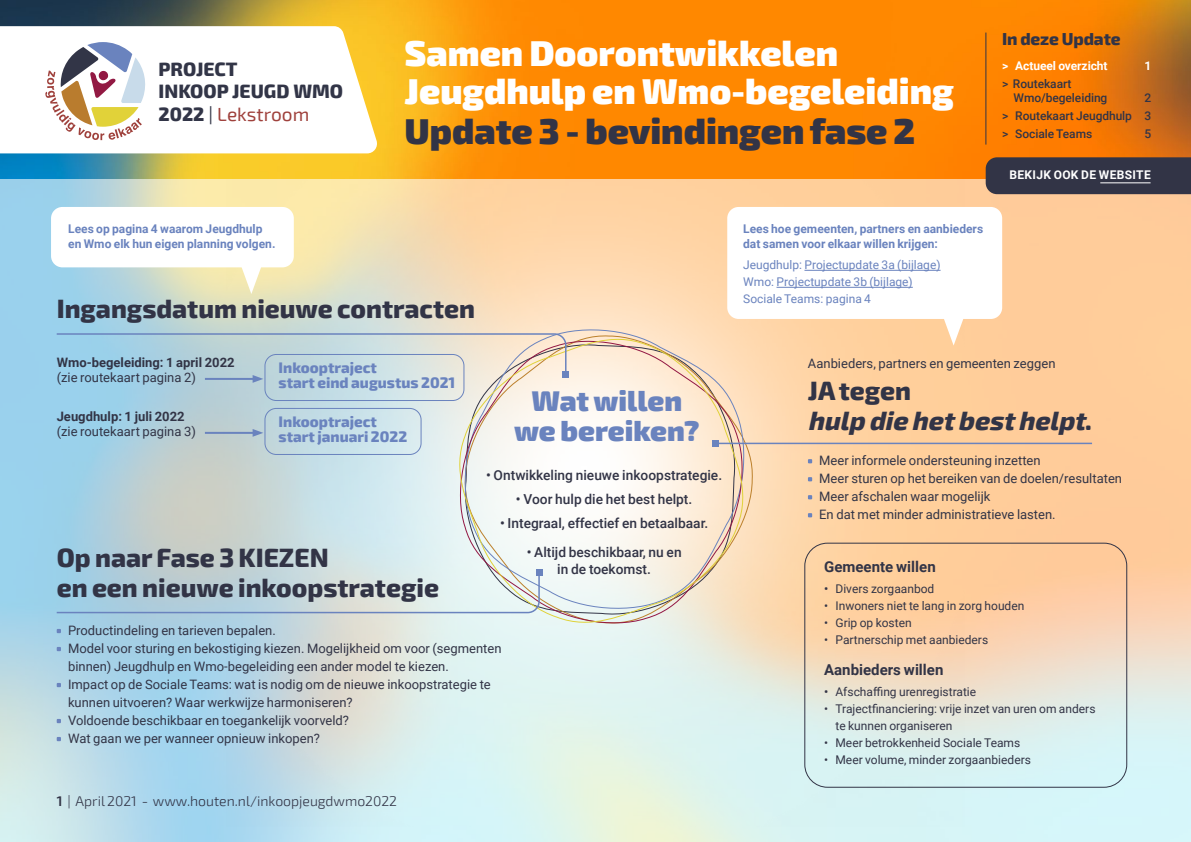
<style>
.page{position:relative;width:1191px;height:842px;background:#fff}
.page>*{position:absolute;margin:0;border:0;box-sizing:border-box;transform-origin:0 0}
.t1{font:900 36px/38px "Exo 2";color:#fff}
.t2{font:900 36px "Exo 2";color:#323446}
.t3{font:900 28.6px/30.2px "Exo 2";color:#6a83be;text-align:center}
.t4{font:800 26px/30px "Exo 2";color:#323446}
.t5{font:italic 800 26px/30px "Exo 2";color:#323446}
.t6{font:800 19px/22.8px "Exo 2";color:#323547}
.t7{font:800 17px "Exo 2";letter-spacing:-.005em;color:#323446}
.t8{font:800 15px/15px "Exo 2";color:#6a83be}
.t9{font:700 15px "Roboto";color:#323446}
.t10{font:300 14px "Exo 2";color:#323446}
.t11{font:500 13.7px/17.2px "Roboto";color:#323446;text-align:center}
.t12{font:13px/18px "Roboto";color:#323446}
.t13{font:700 13px "Roboto";color:#323446}
.t14{font:12px/17px "Roboto";color:#323446}
.t15{font:700 12px/15px "Roboto";color:#6a83be}
.t16{font:12px/17px "Roboto";color:#6a83be}
.t17{font:500 12px/18px "Roboto";letter-spacing:-.005em;color:#323446}
.t18{font:700 12px "Roboto";letter-spacing:.03em;color:#fff}
.t19{font:700 12px "Roboto";letter-spacing:.005em;color:#fff}
.s1{font-weight:400}
.s2{font-weight:400;color:#9f413c}
.s3{font-weight:600}
.s4{font-style:normal}
.s5{font-weight:500}
</style>
<div class="page">
<img style="left:0;top:179px;width:1191px;height:663px">
<img style="left:227px;top:179px;width:737px;height:648px">
<img style="left:0;top:0;width:1191px;height:179px">
<svg style="left:0;top:26px;width:377px;height:127px"></svg>
<svg style="left:45px;top:42px;width:103px;height:98px"></svg>
<svg style="left:459px;top:324px;width:290px;height:7px;background:#fae0c3"></svg>
<svg style="left:452px;top:331px;width:299px;height:299px"></svg>
<div style="left:985px;top:157px;width:206px;height:37px;background:#323446"></div>
<hr style="left:1100px;top:182px;width:50px;height:1px;background:#fff">
<hr style="left:985px;top:33px;width:1px;height:112px;background:#323446">
<svg style="left:57px;top:629px;width:4px;height:4px"></svg>
<svg style="left:57px;top:647px;width:4px;height:4px"></svg>
<svg style="left:57px;top:683px;width:4px;height:4px"></svg>
<svg style="left:57px;top:719px;width:4px;height:4px"></svg>
<svg style="left:57px;top:737px;width:4px;height:4px"></svg>
<div style="left:264px;top:354px;width:200px;height:47px;border:1px solid #6a83be;border-radius:11px"></div>
<div style="left:264px;top:408px;width:157px;height:47px;border:1px solid #6a83be;border-radius:11px"></div>
<hr style="left:205px;top:432px;width:51px;height:2px;background:#6a83be">
<svg style="left:253px;top:429px;width:10px;height:8px"></svg>
<svg style="left:808px;top:459px;width:4px;height:4px"></svg>
<svg style="left:808px;top:477px;width:4px;height:4px"></svg>
<svg style="left:808px;top:495px;width:4px;height:4px"></svg>
<svg style="left:808px;top:513px;width:4px;height:4px"></svg>
<div style="left:804px;top:543px;width:323px;height:245px;border:1px solid #323446;border-radius:23px"></div>
<div style="left:727px;top:207px;width:275px;height:112px;background:#fff;border-radius:11px"></div>
<hr style="left:804px;top:270px;width:136px;height:1px;background:#6a83be">
<hr style="left:776px;top:287px;width:136px;height:1px;background:#6a83be">
<svg style="left:940px;top:319px;width:26px;height:26px"></svg>
<div style="left:51px;top:207px;width:243px;height:60px;background:#fff;border-radius:11px"></div>
<svg style="left:238px;top:267px;width:26px;height:27px"></svg>
<svg style="left:55px;top:569px;width:487px;height:45px;background:#c4d8de"></svg>
<hr style="left:715px;top:443px;width:377px;height:1px;background:#6a83be">
<svg style="left:712px;top:440px;width:6px;height:6px"></svg>
<svg style="left:55px;top:332px;width:514px;height:51px;background:#c2d5da"></svg>
<h3 class="t6" style="left:159px;top:58px;width:186px">PROJECT<br>INKOOP JEUGD WMO<br>2022 <span class="s1">|</span> <span class="s2">Lekstroom</span></h3>
<h1 class="t1" style="left:404px;top:35px;width:551px">Samen Doorontwikkelen<br>Jeugdhulp en Wmo-begeleiding</h1>
<h1 class="t2" style="left:404px;top:109px;width:512px">Update 3 - bevindingen fase 2</h1>
<p class="t15" style="left:68px;top:221px;width:209px">Lees op pagina 4 waarom Jeugdhulp en Wmo elk hun eigen planning volgen.</p>
<h3 class="t4" style="left:57px;top:294px;width:420px">Ingangsdatum nieuwe contracten</h3>
<p class="t15" style="left:743px;top:221px;width:241px">Lees hoe gemeenten, partners en aanbieders dat samen voor elkaar willen krijgen:</p>
<p class="t16" style="left:743px;top:256px;width:199px">Jeugdhulp: Projectupdate 3a (bijlage)<br>Wmo: Projectupdate 3b (bijlage)<br>Sociale Teams: pagina 4</p>
<h3 class="t7" style="left:1002px;top:29px;width:120px">In deze Update</h3>
<p class="t19" style="left:1002px;top:57px;width:107px">&gt; Actueel overzicht</p>
<p class="t19" style="left:1144px;top:57px;width:8px">1</p>
<p class="t17" style="left:1013px;top:76px;width:95px;line-height:14px;text-indent:-11px">&gt; Routekaart<br>Wmo/begeleiding</p>
<p class="t17" style="left:1002px;top:88px;width:150px;text-align:justify;text-indent:142px">2 &gt; Routekaart Jeugdhulp 3 &gt; Sociale Teams</p>
<p class="t17" style="left:1144px;top:124px;width:8px">5</p>
<p class="t18" style="left:1009px;top:167px;width:143px">BEKIJK OOK DE WEBSITE</p>
<p class="t13" style="left:57px;top:353px;width:179px">Wmo-begeleiding: 1 april 2022</p>
<p class="t12" style="left:57px;top:368px;width:141px">(zie routekaart pagina 2)</p>
<p class="t13" style="left:57px;top:407px;width:129px">Jeugdhulp: 1 juli 2022</p>
<p class="t12" style="left:57px;top:422px;width:141px">(zie routekaart pagina 3)</p>
<p class="t8" style="left:279px;top:361px;width:178px">Inkooptraject<br>start eind augustus 2021</p>
<p class="t8" style="left:279px;top:415px;width:130px">Inkooptraject start januari 2022</p>
<h3 class="t4" style="left:57px;top:543px;width:384px">Op naar Fase 3 KIEZEN<br>en een nieuwe inkoopstrategie</h3>
<h2 class="t3" style="left:514px;top:386px;width:187px">Wat willen we bereiken?</h2>
<p class="t11" style="left:486px;top:465px;width:237px">• Ontwikkeling nieuwe inkoopstrategie.</p>
<p class="t11" style="left:516px;top:490px;width:178px">• Voor hulp die het best helpt.</p>
<p class="t11" style="left:500px;top:514px;width:209px">• Integraal, effectief en betaalbaar.</p>
<p class="t11" style="left:526px;top:543px;width:156px">• Altijd beschikbaar, nu en in de toekomst.</p>
<p class="t12" style="left:68px;top:621px;width:435px">Productindeling en tarieven bepalen.<br>Model voor sturing en bekostiging kiezen. Mogelijkheid om voor (segmenten binnen) Jeugdhulp en Wmo-begeleiding een ander model te kiezen.<br>Impact op de Sociale Teams: wat is nodig om de nieuwe inkoopstrategie te kunnen uitvoeren? Waar werkwijze harmoniseren?<br>Voldoende beschikbaar en toegankelijk voorveld?<br>Wat gaan we per wanneer opnieuw inkopen?</p>
<p class="t10" style="left:57px;top:793px;width:342px"><span class="s3">1</span> | April 2021 - www.houten.nl/inkoopjeugdwmo2022</p>
<p class="t12" style="left:808px;top:354px;width:249px">Aanbieders, partners en gemeenten zeggen</p>
<h3 class="t5" style="left:808px;top:376px;width:285px"><span class="s4">JA tegen<br></span>hulp die hetbesthelpt<span class="s4">.</span></h3>
<p class="t12" style="left:819px;top:451px;width:304px">Meer informele ondersteuning inzetten<br>Meer sturen op het bereiken van de doelen/resultaten Meer afschalen waar mogelijk<br>En dat met minder administratieve lasten.</p>
<p class="t9" style="left:824px;top:556px;width:113px">Gemeente willen</p>
<p class="t14" style="left:824px;top:580px;width:112px"><span class="s5">•</span> Divers zorgaanbod</p>
<p class="t14" style="left:824px;top:597px;width:202px">• Inwoners niet te lang in zorg houden</p>
<p class="t14" style="left:824px;top:614px;width:89px">• Grip op kosten</p>
<p class="t14" style="left:824px;top:631px;width:166px">• Partnerschip met aanbieders</p>
<p class="t9" style="left:824px;top:660px;width:121px">Aanbieders willen</p>
<p class="t14" style="left:824px;top:683px;width:154px"><span class="s5">•</span> Afschaffing urenregistratie</p>
<p class="t14" style="left:835px;top:700px;width:261px;text-indent:-11px">• Trajectfinanciering: vrije inzet van uren om anders te kunnen organiseren</p>
<p class="t14" style="left:824px;top:734px;width:198px">• Meer betrokkenheid Sociale Teams</p>
<p class="t14" style="left:824px;top:751px;width:208px">• Meer volume, minder zorgaanbieders</p>
</div>
